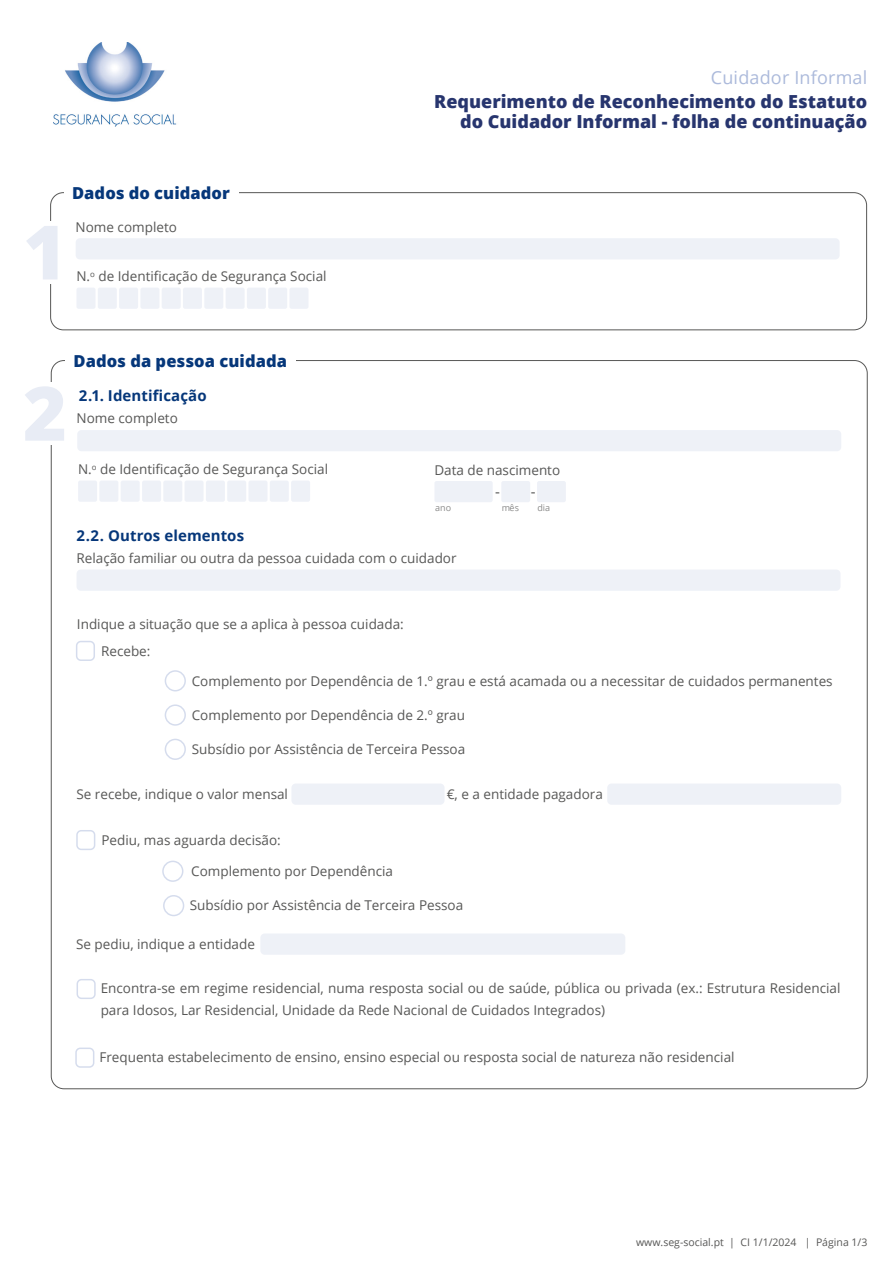
<style>
.page{position:relative;width:893px;height:1263px;background:#fff}
.page>*{position:absolute;margin:0;border:0;box-sizing:border-box;transform-origin:0 0}
.t1{font:800 75px "Open Sans";color:#e8ecf5}
.t2{font:800 18px "Open Sans";color:#27356e}
.t3{font:18px "Open Sans";letter-spacing:.01em;color:#acbadb}
.t4{font:800 16.5px "Open Sans";letter-spacing:.005em;color:#06377a}
.t5{font:700 15px "Open Sans";letter-spacing:.005em;color:#06377a}
.t6{font:15px "Open Sans";color:#575756}
.t7{font:13.5px "Open Sans";color:#575756}
.t8{font:10.5px "Open Sans";color:#575756}
.t9{font:9px "Open Sans";color:#575756}
</style>
<div class="page">
<img style="left:54px;top:43px;width:123px;height:84px">
<div style="left:50px;top:192px;width:817px;height:138px;border:1px solid #575756;border-radius:13px"></div>
<div style="left:64px;top:186px;width:174px;height:13px;background:#fff"></div>
<div style="left:0;top:222px;width:67px;height:62px;background:#fff"></div>
<div style="left:76px;top:238px;width:764px;height:21px;background:#eef1f7;border-radius:4px"></div>
<div style="left:76px;top:288px;width:20px;height:21px;background:#eef1f7;border-radius:2px"></div>
<div style="left:98px;top:288px;width:19px;height:21px;background:#eef1f7;border-radius:2px"></div>
<div style="left:119px;top:288px;width:19px;height:21px;background:#eef1f7;border-radius:2px"></div>
<div style="left:140px;top:288px;width:19px;height:21px;background:#eef1f7;border-radius:2px"></div>
<div style="left:162px;top:288px;width:19px;height:21px;background:#eef1f7;border-radius:2px"></div>
<div style="left:183px;top:288px;width:19px;height:21px;background:#eef1f7;border-radius:2px"></div>
<div style="left:204px;top:288px;width:19px;height:21px;background:#eef1f7;border-radius:2px"></div>
<div style="left:226px;top:288px;width:19px;height:21px;background:#eef1f7;border-radius:2px"></div>
<div style="left:247px;top:288px;width:19px;height:21px;background:#eef1f7;border-radius:2px"></div>
<div style="left:268px;top:288px;width:19px;height:21px;background:#eef1f7;border-radius:2px"></div>
<div style="left:289px;top:288px;width:19px;height:21px;background:#eef1f7;border-radius:2px"></div>
<div style="left:77px;top:430px;width:764px;height:21px;background:#eef1f7;border-radius:4px"></div>
<div style="left:78px;top:480px;width:19px;height:22px;background:#eef1f7;border-radius:2px"></div>
<div style="left:99px;top:480px;width:19px;height:22px;background:#eef1f7;border-radius:2px"></div>
<div style="left:121px;top:480px;width:19px;height:22px;background:#eef1f7;border-radius:2px"></div>
<div style="left:142px;top:480px;width:19px;height:22px;background:#eef1f7;border-radius:2px"></div>
<div style="left:163px;top:480px;width:19px;height:22px;background:#eef1f7;border-radius:2px"></div>
<div style="left:185px;top:480px;width:19px;height:22px;background:#eef1f7;border-radius:2px"></div>
<div style="left:206px;top:480px;width:19px;height:22px;background:#eef1f7;border-radius:2px"></div>
<div style="left:227px;top:480px;width:19px;height:22px;background:#eef1f7;border-radius:2px"></div>
<div style="left:248px;top:480px;width:20px;height:22px;background:#eef1f7;border-radius:2px"></div>
<div style="left:270px;top:480px;width:19px;height:22px;background:#eef1f7;border-radius:2px"></div>
<div style="left:291px;top:480px;width:19px;height:22px;background:#eef1f7;border-radius:2px"></div>
<div style="left:501px;top:481px;width:29px;height:21px;background:#eef1f7;border-radius:2px"></div>
<div style="left:537px;top:481px;width:29px;height:21px;background:#eef1f7;border-radius:2px"></div>
<div style="left:434px;top:481px;width:59px;height:21px;background:#eef1f7;border-radius:2px"></div>
<div style="left:77px;top:569px;width:763px;height:22px;background:#eef1f7;border-radius:4px"></div>
<div style="left:76px;top:641px;width:19px;height:20px;border:2px solid #acbadb;border-radius:4px"></div>
<div style="left:76px;top:830px;width:19px;height:20px;border:2px solid #acbadb;border-radius:4px"></div>
<div style="left:260px;top:933px;width:365px;height:22px;background:#eef1f7;border-radius:4px"></div>
<div style="left:77px;top:979px;width:19px;height:20px;border:2px solid #acbadb;border-radius:4px"></div>
<div style="left:75px;top:1047px;width:19px;height:21px;border:2px solid #acbadb;border-radius:4px"></div>
<div style="left:165px;top:670px;width:21px;height:21px;border:2px solid #acbadb;border-radius:50%"></div>
<div style="left:165px;top:704px;width:21px;height:22px;border:2px solid #acbadb;border-radius:50%"></div>
<div style="left:165px;top:739px;width:21px;height:21px;border:2px solid #acbadb;border-radius:50%"></div>
<div style="left:162px;top:861px;width:21px;height:21px;border:2px solid #acbadb;border-radius:50%"></div>
<div style="left:163px;top:895px;width:21px;height:21px;border:2px solid #acbadb;border-radius:50%"></div>
<div style="left:607px;top:783px;width:234px;height:22px;background:#eef1f7;border-radius:4px"></div>
<div style="left:291px;top:783px;width:154px;height:22px;background:#eef1f7;border-radius:4px"></div>
<p class="t4" style="left:72px;top:180px;width:159px">Dados do cuidador</p>
<p class="t1" style="left:23px;top:195px;width:45px">1</p>
<p class="t7" style="left:76px;top:218px;width:103px">Nome completo</p>
<p class="t7" style="left:76px;top:267px;width:252px">N.<sup>o</sup> de Identificação de Segurança Social</p>
<p class="t4" style="left:74px;top:348px;width:215px">Dados da pessoa cuidada</p>
<p class="t3" style="left:711px;top:65px;width:158px">Cuidador Informal</p>
<p class="t2" style="left:434px;top:88px;width:435px">Requerimento de Reconhecimento do Estatuto</p>
<p class="t2" style="left:460px;top:108px;width:409px">do Cuidador Informal - folha de continuação</p>
<p class="t1" style="left:23px;top:356px;width:45px">2</p>
<p class="t5" style="left:79px;top:385px;width:129px">2.1. Identificação</p>
<p class="t7" style="left:77px;top:408px;width:103px">Nome completo</p>
<p class="t7" style="left:78px;top:460px;width:252px">N.<sup>o</sup> de Identificação de Segurança Social</p>
<p class="t7" style="left:434px;top:461px;width:127px">Data de nascimento</p>
<p class="t9" style="left:435px;top:502px;width:17px">ano</p>
<p class="t9" style="left:501px;top:502px;width:19px">mês</p>
<p class="t9" style="left:537px;top:502px;width:14px">dia</p>
<p class="t6" style="left:495px;top:481px;width:6px">-</p>
<p class="t6" style="left:531px;top:481px;width:6px">-</p>
<p class="t5" style="left:77px;top:525px;width:169px">2.2. Outros elementos</p>
<p class="t7" style="left:77px;top:549px;width:382px">Relação familiar ou outra da pessoa cuidada com o cuidador</p>
<p class="t7" style="left:77px;top:615px;width:328px">Indique a situação que se a aplica à pessoa cuidada:</p>
<p class="t7" style="left:101px;top:642px;width:51px">Recebe:</p>
<p class="t7" style="left:192px;top:671px;width:642px">Complemento por Dependência de 1.º grau e está acamada ou a necessitar de cuidados permanentes</p>
<p class="t7" style="left:192px;top:706px;width:275px">Complemento por Dependência de 2.º grau</p>
<p class="t7" style="left:192px;top:740px;width:275px">Subsídio por Assistência de Terceira Pessoa</p>
<p class="t7" style="left:76px;top:785px;width:213px">Se recebe, indique o valor mensal</p>
<p class="t7" style="left:447px;top:785px;width:158px">€, e a entidade pagadora</p>
<p class="t7" style="left:101px;top:830px;width:181px">Pediu, mas aguarda decisão:</p>
<p class="t7" style="left:191px;top:862px;width:203px">Complemento por Dependência</p>
<p class="t7" style="left:190px;top:896px;width:275px">Subsídio por Assistência de Terceira Pessoa</p>
<p class="t7" style="left:76px;top:935px;width:180px">Se pediu, indique a entidade</p>
<p class="t7" style="left:101px;top:979px;width:741px">Encontra-se em regime residencial, numa resposta social ou de saúde, pública ou privada (ex.: Estrutura Residencial</p>
<p class="t7" style="left:101px;top:1000px;width:506px">para Idosos, Lar Residencial, Unidade da Rede Nacional de Cuidados Integrados)</p>
<p class="t7" style="left:99px;top:1048px;width:637px">Frequenta estabelecimento de ensino, ensino especial ou resposta social de natureza não residencial</p>
<p class="t8" style="left:636px;top:1235px;width:233px">www.seg-social.pt | CI 1/1/2024 | Página 1/3</p>
</div>
